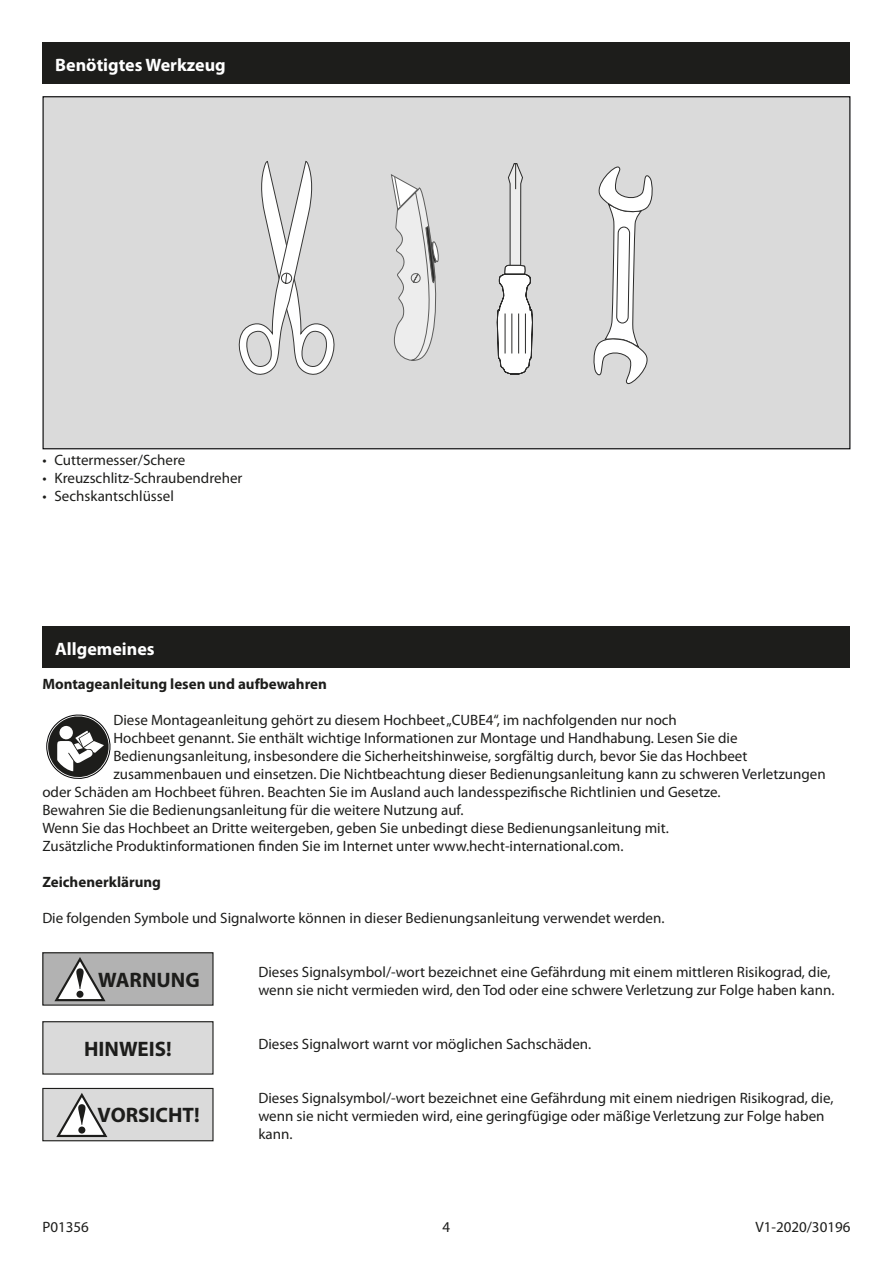
<style>
.page{position:relative;width:893px;height:1263px;background:#fff}
.page>*{position:absolute;margin:0;border:0;box-sizing:border-box;transform-origin:0 0}
.HINWEIS{font:700 21px "Myriad Pro";color:#1d1d1b}
.WARNUNG_VORSICHT{font:700 21px "Myriad Pro";color:#1d1d1b}
.Überschrift_Balken{font:700 18px "Myriad Pro";color:#fff}
.Fließtext{font:15px/18px "Myriad Pro";color:#1d1d1b}
.Kapitelunterpunkte{font:700 15px "Myriad Pro";color:#1d1d1b}
.Seitennummerierung{font:15px "Myriad Pro";color:#1d1d1b}
</style>
<div class="page">
<div style="left:43px;top:43px;width:807px;height:41px;background:#1d1d1b"></div>
<div style="left:43px;top:97px;width:807px;height:352px;background:#dadada"></div>
<svg style="left:238px;top:161px;width:97px;height:214px"></svg>
<svg style="left:497px;top:163px;width:36px;height:212px"></svg>
<svg style="left:391px;top:174px;width:48px;height:187px"></svg>
<svg style="left:593px;top:166px;width:60px;height:219px"></svg>
<svg style="left:47px;top:714px;width:64px;height:65px"></svg>
<div style="left:43px;top:953px;width:170px;height:52px;background:#b2b2b2"></div>
<div style="left:42px;top:952px;width:172px;height:54px;border:1px solid #1d1d1b"></div>
<svg style="left:54px;top:957px;width:52px;height:45px"></svg>
<div style="left:43px;top:1088px;width:170px;height:53px;background:#dadada"></div>
<div style="left:42px;top:1088px;width:172px;height:53px;border:1px solid #1d1d1b"></div>
<svg style="left:56px;top:1093px;width:52px;height:45px"></svg>
<div style="left:43px;top:1022px;width:170px;height:52px;background:#dadada"></div>
<div style="left:42px;top:1021px;width:172px;height:53px;border:1px solid #1d1d1b"></div>
<div style="left:43px;top:627px;width:807px;height:41px;background:#1d1d1b"></div>
<p class="Überschrift_Balken" style="left:55px;top:53px;width:172px">Benötigtes Werkzeug</p>
<p class="Fließtext" style="left:43px;top:451px;width:144px">• Cuttermesser/Schere</p>
<p class="Fließtext" style="left:43px;top:469px;width:201px">• Kreuzschlitz-Schraubendreher</p>
<p class="Fließtext" style="left:43px;top:487px;width:133px">• Sechskantschlüssel</p>
<p class="Überschrift_Balken" style="left:55px;top:637px;width:101px">Allgemeines</p>
<p class="Kapitelunterpunkte" style="left:42px;top:674px;width:286px">Montageanleitung lesen und aufbewahren</p>
<p class="Fließtext" style="left:113px;top:711px;width:626px">Diese Montageanleitung gehört zu diesem Hochbeet „CUBE4“, im nachfolgenden nur noch<br>Hochbeet genannt. Sie enthält wichtige Informationen zur Montage und Handhabung. Lesen Sie die</p>
<p class="Fließtext" style="left:113px;top:747px;width:635px">Bedienungsanleitung, insbesondere die Sicherheitshinweise, sorgfältig durch, bevor Sie das Hochbeet</p>
<p class="Fließtext" style="left:42px;top:765px;width:785px;text-indent:71px">zusammenbauen und einsetzen. Die Nichtbeachtung dieser Bedienungsanleitung kann zu schweren Verletzungen oder Schäden am Hochbeet führen. Beachten Sie im Ausland auch landesspezifische Richtlinien und Gesetze.<br>Bewahren Sie die Bedienungsanleitung für die weitere Nutzung auf.</p>
<p class="Fließtext" style="left:42px;top:819px;width:628px">Wenn Sie das Hochbeet an Dritte weitergeben, geben Sie unbedingt diese Bedienungsanleitung mit.<br>Zusätzliche Produktinformationen finden Sie im Internet unter www.hecht-international.com.</p>
<p class="Kapitelunterpunkte" style="left:42px;top:872px;width:120px">Zeichenerklärung</p>
<p class="Fließtext" style="left:42px;top:909px;width:624px">Die folgenden Symbole und Signalworte können in dieser Bedienungsanleitung verwendet werden.</p>
<p class="Fließtext" style="left:258px;top:963px;width:578px">Dieses Signalsymbol/-wort bezeichnet eine Gefährdung mit einem mittleren Risikograd, die, wenn sie nicht vermieden wird, den Tod oder eine schwere Verletzung zur Folge haben kann.</p>
<p class="WARNUNG_VORSICHT" style="left:98px;top:966px;width:103px">WARNUNG</p>
<p class="HINWEIS" style="left:84px;top:1035px;width:89px">HINWEIS!</p>
<p class="HINWEIS" style="left:98px;top:1102px;width:104px">VORSICHT!</p>
<p class="Fließtext" style="left:258px;top:1035px;width:334px">Dieses Signalwort warnt vor möglichen Sachschäden.</p>
<p class="Fließtext" style="left:258px;top:1089px;width:577px">Dieses Signalsymbol/-wort bezeichnet eine Gefährdung mit einem niedrigen Risikograd, die,</p>
<p class="Fließtext" style="left:258px;top:1107px;width:568px">wenn sie nicht vermieden wird, eine geringfügige oder mäßige Verletzung zur Folge haben kann.</p>
<p class="Fließtext" style="left:43px;top:1217px;width:48px">P01356</p>
<p class="Seitennummerierung" style="left:443px;top:1217px;width:9px">4</p>
<p class="Fließtext" style="left:755px;top:1217px;width:97px">V1-2020/30196</p>
</div>
